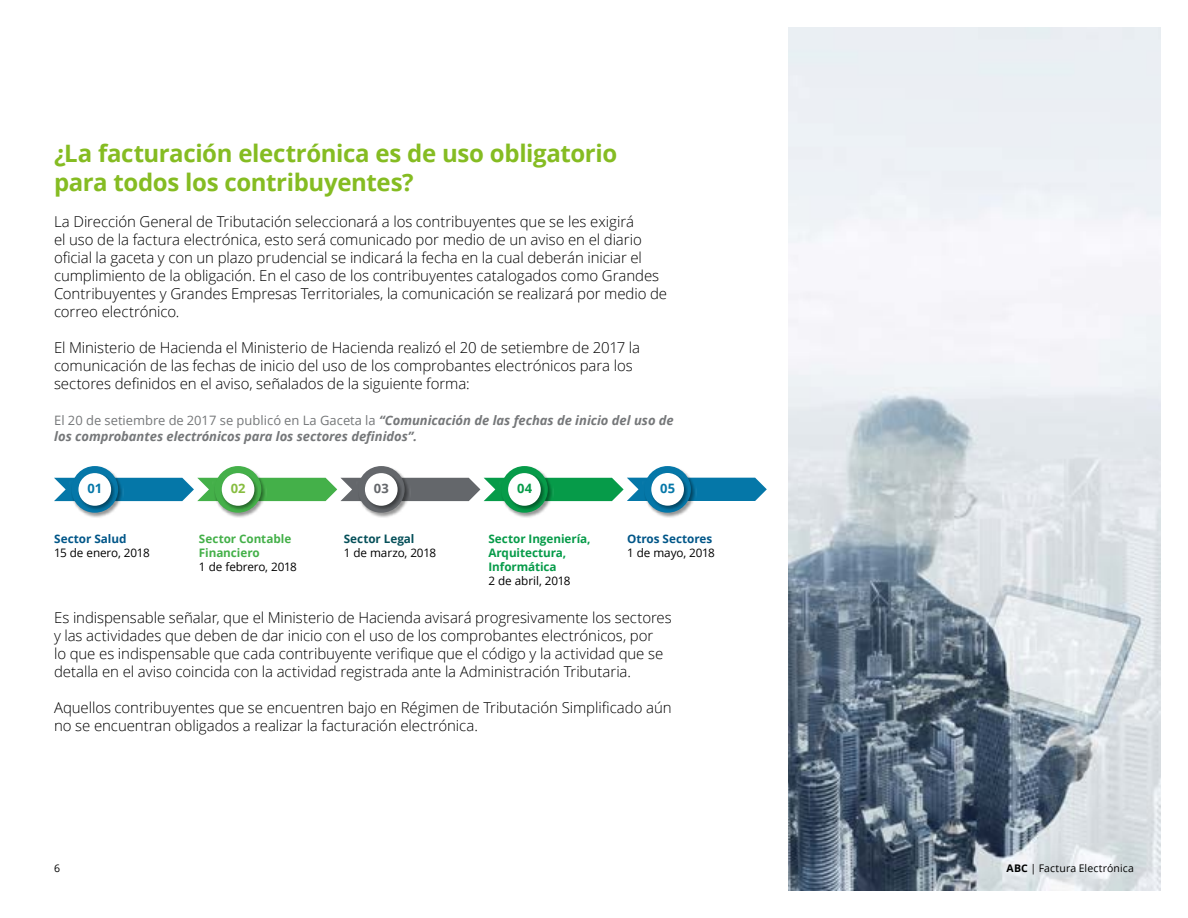
<style>
.page{position:relative;width:1188px;height:918px;background:#fff}
.page>*{position:absolute;margin:0;border:0;box-sizing:border-box;transform-origin:0 0}
.t1{font:700 24px/28.8px "Open Sans";letter-spacing:-.015em;color:#85bc22}
.t2{font:300 15px/18px "Open Sans";letter-spacing:-.005em;color:#000}
.t3{font:italic 700 12.9px/15.6px "Open Sans";color:#757779}
.t4{font:700 12.9px "Open Sans";color:#0577a8}
.t5{font:700 12.9px "Open Sans";color:#87bd40}
.t6{font:700 12.9px "Open Sans";color:#64676b}
.t7{font:700 12.9px "Open Sans";color:#069b49}
.t8{font:11.7px "Open Sans";letter-spacing:-.01em;color:#000}
.t9{font:700 11.7px/14px "Open Sans";letter-spacing:-.005em;color:#069b49}
.t10{font:700 11.7px "Open Sans";color:#005688}
.t11{font:700 11.7px/14px "Open Sans";letter-spacing:-.005em;color:#44b049}
.t12{font:700 11.7px "Open Sans";color:#06505a}
.t13{font:10.5px "Open Sans";letter-spacing:.01em;color:#000}
.s1{font-weight:400;font-style:normal}
.s2{font-weight:700}
</style>
<div class="page">
<img style="left:70px;top:466px;width:54px;height:52px">
<div style="left:72px;top:466px;width:46px;height:47px;background:#0577a8;border-radius:50%"></div>
<img style="left:77px;top:471px;width:40px;height:40px">
<img style="left:78px;top:476px;width:37px;height:34px">
<div style="left:78px;top:473px;width:33px;height:33px;background:#fff;border-radius:50%"></div>
<img style="left:213px;top:466px;width:54px;height:52px">
<div style="left:215px;top:466px;width:46px;height:47px;background:#44b049;border-radius:50%"></div>
<img style="left:220px;top:471px;width:40px;height:40px">
<img style="left:221px;top:476px;width:38px;height:34px">
<div style="left:222px;top:473px;width:32px;height:33px;background:#fff;border-radius:50%"></div>
<img style="left:356px;top:466px;width:54px;height:52px">
<div style="left:358px;top:466px;width:47px;height:47px;background:#64676b;border-radius:50%"></div>
<img style="left:363px;top:471px;width:40px;height:40px">
<img style="left:364px;top:476px;width:38px;height:34px">
<div style="left:365px;top:473px;width:33px;height:33px;background:#fff;border-radius:50%"></div>
<img style="left:499px;top:466px;width:54px;height:52px">
<svg style="left:501px;top:466px;width:47px;height:47px"></svg>
<img style="left:506px;top:471px;width:40px;height:40px">
<img style="left:508px;top:476px;width:37px;height:34px">
<div style="left:508px;top:473px;width:33px;height:33px;background:#fff;border-radius:50%"></div>
<svg style="left:54px;top:478px;width:713px;height:23px"></svg>
<img style="left:642px;top:466px;width:54px;height:52px">
<div style="left:644px;top:466px;width:47px;height:47px;background:#0577a8;border-radius:50%"></div>
<img style="left:650px;top:471px;width:39px;height:40px">
<img style="left:651px;top:476px;width:37px;height:34px">
<div style="left:651px;top:473px;width:33px;height:33px;background:#fff;border-radius:50%"></div>
<img style="left:788px;top:27px;width:373px;height:864px">
<h1 class="t1" style="left:54px;top:139px;width:565px">¿La facturación electrónica es de uso obligatorio para todos los contribuyentes?</h1>
<p class="t2" style="left:54px;top:213px;width:615px">La Dirección General de Tributación seleccionará a los contribuyentes que se les exigirá<br>el uso de la factura electrónica, esto será comunicado por medio de un aviso en el diario oficial la gaceta y con un plazo prudencial se indicará la fecha en la cual deberán iniciar el cumplimiento de la obligación. En el caso de los contribuyentes catalogados como Grandes Contribuyentes y Grandes Empresas Territoriales, la comunicación se realizará por medio de correo electrónico.</p>
<p class="t2" style="left:54px;top:339px;width:588px">El Ministerio de Hacienda el Ministerio de Hacienda realizó el 20 de setiembre de 2017 la comunicación de las fechas de inicio del uso de los comprobantes electrónicos para los sectores definidos en el aviso, señalados de la siguiente forma:</p>
<p class="t3" style="left:54px;top:412px;width:621px"><span class="s1">El 20 de setiembre de 2017 se publicó en La Gaceta la</span> “Comunicación de las fechas de inicio del uso de los comprobantes electrónicos para los sectores definidos”.</p>
<p class="t4" style="left:87px;top:480px;width:16px">01</p>
<p class="t10" style="left:54px;top:530px;width:74px">Sector Salud</p>
<p class="t8" style="left:54px;top:544px;width:97px">15 de enero, 2018</p>
<p class="t5" style="left:231px;top:480px;width:16px">02</p>
<p class="t11" style="left:199px;top:531px;width:94px">Sector Contable<br>Financiero</p>
<p class="t8" style="left:199px;top:558px;width:99px">1 de febrero, 2018</p>
<p class="t6" style="left:374px;top:480px;width:16px">03</p>
<p class="t12" style="left:344px;top:530px;width:72px">Sector Legal</p>
<p class="t8" style="left:344px;top:544px;width:94px">1 de marzo, 2018</p>
<p class="t7" style="left:517px;top:480px;width:17px">04</p>
<p class="t9" style="left:488px;top:531px;width:104px">Sector Ingeniería,<br>Arquitectura,<br>Informática</p>
<p class="t8" style="left:488px;top:572px;width:84px">2 de abril, 2018</p>
<p class="t4" style="left:660px;top:480px;width:16px">05</p>
<p class="t10" style="left:627px;top:530px;width:87px">Otros Sectores</p>
<p class="t8" style="left:627px;top:544px;width:89px">1 de mayo, 2018</p>
<p class="t2" style="left:54px;top:609px;width:619px">Es indispensable señalar, que el Ministerio de Hacienda avisará progresivamente los sectores y las actividades que deben de dar inicio con el uso de los comprobantes electrónicos, por<br>lo que es indispensable que cada contribuyente verifique que el código y la actividad que se detalla en el aviso coincida con la actividad registrada ante la Administración Tributaria.</p>
<p class="t2" style="left:54px;top:699px;width:619px">Aquellos contribuyentes que se encuentren bajo en Régimen de Tributación Simplificado aún no se encuentran obligados a realizar la facturación electrónica.</p>
<p class="t13" style="left:54px;top:861px;width:8px">6</p>
<p class="t13" style="left:1007px;top:861px;width:129px"><span class="s2">ABC</span> | Factura Electrónica</p>
</div>
